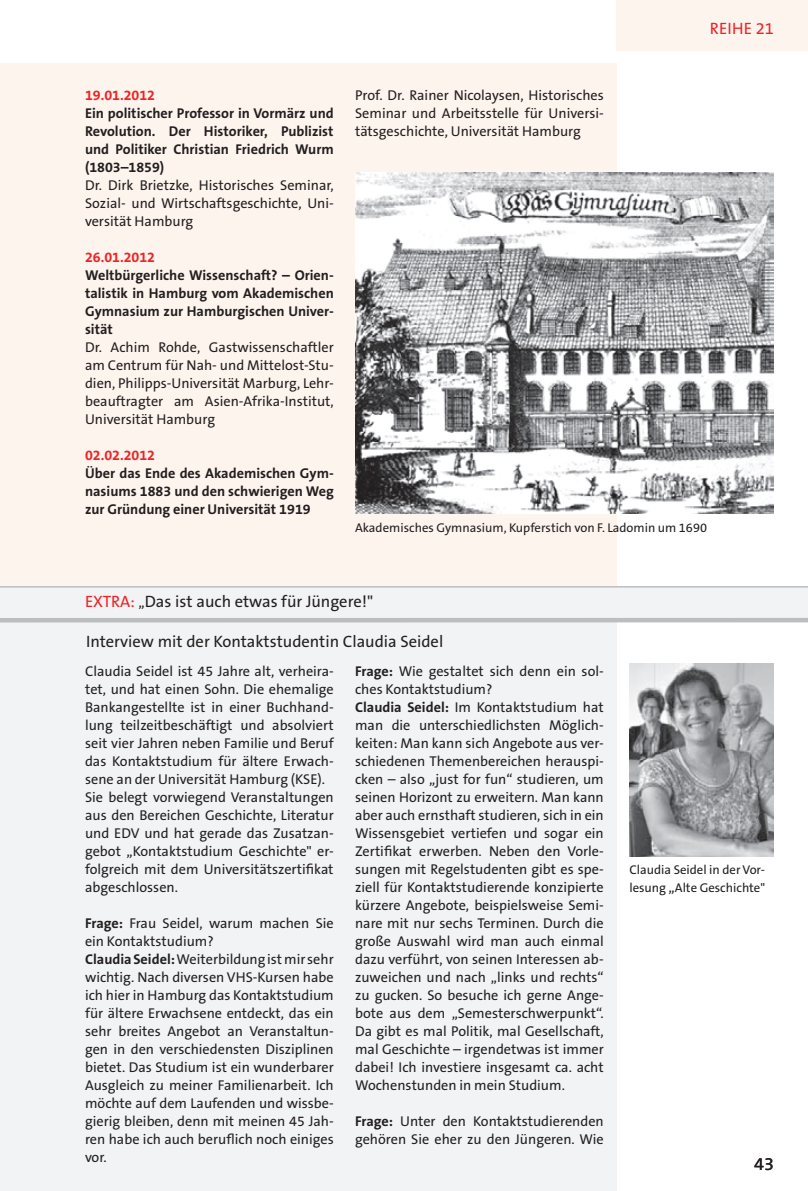
<style>
.page{position:relative;width:808px;height:1191px;background:#fff}
.page>*{position:absolute;margin:0;border:0;box-sizing:border-box;transform-origin:0 0}
.t1{font:18px "The Sans B5 Plain";color:#231f20}
.t2{font:16.5px "The Sans B5 Plain";color:#231f20}
.t3{font:16.5px "The Sans B5 Plain";color:#ed2325}
.t4{font:14.25px/18px "The Sans B5 Plain";color:#231f20}
.t5{font:700 14.25px/18px "The Sans B7";color:#231f20}
.t6{font:12.75px/18px "The Sans B5 Plain";color:#231f20}
.s1{color:#ed2325}
.s2{font-family:"The Sans B5 Plain";font-weight:400}
.s3{font-family:"The Sans B7";font-weight:700;color:#ed2325}
.s4{font-family:"The Sans B7";font-weight:700}
.s5{font-size:14.25px}
</style>
<div class="page">
<div style="left:617px;top:0;width:191px;height:51px;background:#fdf4ee"></div>
<div style="left:0;top:64px;width:617px;height:522px;background:#fdf4ee"></div>
<hr style="left:0;top:154px;width:1px;height:59px;background:#f2f3f4">
<hr style="left:0;top:64px;width:1px;height:89px;background:#f2f3f4">
<div style="left:0;top:640px;width:617px;height:551px;background:#f2f3f4"></div>
<div style="left:0;top:622px;width:617px;height:42px;background:#f2f3f4"></div>
<div style="left:0;top:586px;width:808px;height:34px;background:#f2f3f4"></div>
<hr style="left:0;top:618px;width:808px;height:4px;background:#bcbdc0">
<hr style="left:0;top:586px;width:808px;height:1px;background:#bcbdc0">
<img style="left:629px;top:663px;width:145px;height:193px">
<img style="left:355px;top:173px;width:419px;height:341px">
<p class="t3" style="left:710px;top:20px;width:18px">Reihe</p>
<p class="t3" style="left:756px;top:20px;width:20px">21</p>
<p class="t3" style="left:718px;top:20px;width:9px">e</p>
<p class="t3" style="left:754px;top:20px;width:21px">xx</p>
<p class="t5" style="left:85px;top:86px;width:250px"><span class="s1">19.01.2012<br></span>Ein politischer Professor in Vormärz und<br>Revolution. Der Historiker, Publizist und Politiker Christian Friedrich Wurm (1803–1859)<br><span class="s2">Dr. Dirk Brietzke, Historisches Seminar,<br>Sozial- und Wirtschaftsgeschichte, Uni&shy;versität Hamburg</span></p>
<p class="t4" style="left:85px;top:248px;width:250px"><span class="s3">26.01.2012<br></span><span class="s4">Weltbürgerliche Wissenschaft? – Orien&shy;talistik in Hamburg vom Akademischen<br>Gymnasium zur Hamburgischen Univer&shy;sität<br></span>Dr. Achim Rohde, Gastwissenschaftler am Centrum für Nah- und Mittelost-Stu&shy;dien, Philipps-Universität Marburg, Lehr&shy;beauftragter am Asien-Afrika-Institut,<br>Universität Hamburg</p>
<p class="t5" style="left:85px;top:446px;width:250px"><span class="s1">02.02.2012<br></span>Über das Ende des Akademischen Gym&shy;nasiums 1883 und den schwierigen Weg zur Gründung einer Universität 1919</p>
<p class="t4" style="left:355px;top:86px;width:250px;text-align:justify">Prof. Dr. Rainer Nicolaysen, Historisches Seminar und Arbeitsstelle für Universi&shy;tätsgeschichte, Universität Hamburg</p>
<p class="t6" style="left:355px;top:519px;width:353px">Akademisches Gymnasium, Kupferstich von F. Ladomin um 1690</p>
<p class="t2" style="left:85px;top:592px;width:290px"><span class="s1">Extra:</span> <span class="s5">„</span>Das ist auch etwas für Jüngere!"</p>
<p class="t2" style="left:86px;top:632px;width:359px">Interview mit der Kontaktstudentin Claudia Seidel</p>
<p class="t4" style="left:85px;top:662px;width:250px">Claudia Seidel ist 45 Jahre alt, verheira&shy;tet, und hat einen Sohn. Die ehemalige Bankangestellte ist in einer Buchhand&shy;lung teilzeitbeschäftigt und absolviert seit vier Jahren neben Familie und Beruf das Kontaktstudium für ältere Erwach&shy;sene an der Universität Hamburg (KSE).<br>Sie belegt vorwiegend Veranstaltungen aus den Bereichen Geschichte, Literatur und EDV und hat gerade das Zusatzan&shy;gebot „Kontaktstudium Geschichte" er&shy;folgreich mit dem Universitätszertifikat abgeschlossen.</p>
<p class="t4" style="left:85px;top:914px;width:250px"><span class="s4">Frage:</span> Frau Seidel, warum machen Sie ein Kontaktstudium?<br><span class="s4">Claudia Seidel:</span> Weiterbildung ist mir sehr wichtig. Nach diversen VHS-Kursen habe ich hier in Hamburg das Kontaktstudium für ältere Erwachsene entdeckt, das ein sehr breites Angebot an Veranstaltun&shy;gen in den verschiedensten Disziplinen bietet. Das Studium ist ein wunderbarer Ausgleich zu meiner Familienarbeit. Ich möchte auf dem Laufenden und wissbe&shy;gierig bleiben, denn mit meinen 45 Jah&shy;ren habe ich auch beruflich noch einiges vor.</p>
<p class="t4" style="left:355px;top:662px;width:250px"><span class="s4">Frage:</span> Wie gestaltet sich denn ein sol&shy;ches Kontaktstudium?<br><span class="s4">Claudia Seidel:</span> Im Kontaktstudium hat man die unterschiedlichsten Möglich&shy;keiten: Man kann sich Angebote aus ver&shy;schiedenen Themenbereichen herauspi&shy;cken – also „just for fun“ studieren, um seinen Horizont zu erweitern. Man kann aber auch ernsthaft studieren, sich in ein Wissensgebiet vertiefen und sogar ein Zertifikat erwerben. Neben den Vorle&shy;sungen mit Regelstudenten gibt es spe&shy;ziell für Kontaktstudierende konzipierte kürzere Angebote, beispielsweise Semi&shy;nare mit nur sechs Terminen. Durch die große Auswahl wird man auch einmal dazu verführt, von seinen Interessen ab&shy;zuweichen und nach „links und rechts“ zu gucken. So besuche ich gerne Ange&shy;bote aus dem „Semesterschwerpunkt“.<br>Da gibt es mal Politik, mal Gesellschaft, mal Geschichte – irgendetwas ist immer dabei! Ich investiere insgesamt ca. acht Wochenstunden in mein Studium.</p>
<p class="t4" style="left:355px;top:1112px;width:250px"><span class="s4">Frage:</span> Unter den Kontaktstudierenden gehören Sie eher zu den Jüngeren. Wie</p>
<p class="t6" style="left:629px;top:861px;width:137px">Claudia Seidel in der Vor&shy;lesung <span class="s5">„</span>Alte Geschichte"</p>
<p class="t1" style="left:754px;top:1154px;width:21px">43</p>
</div>
